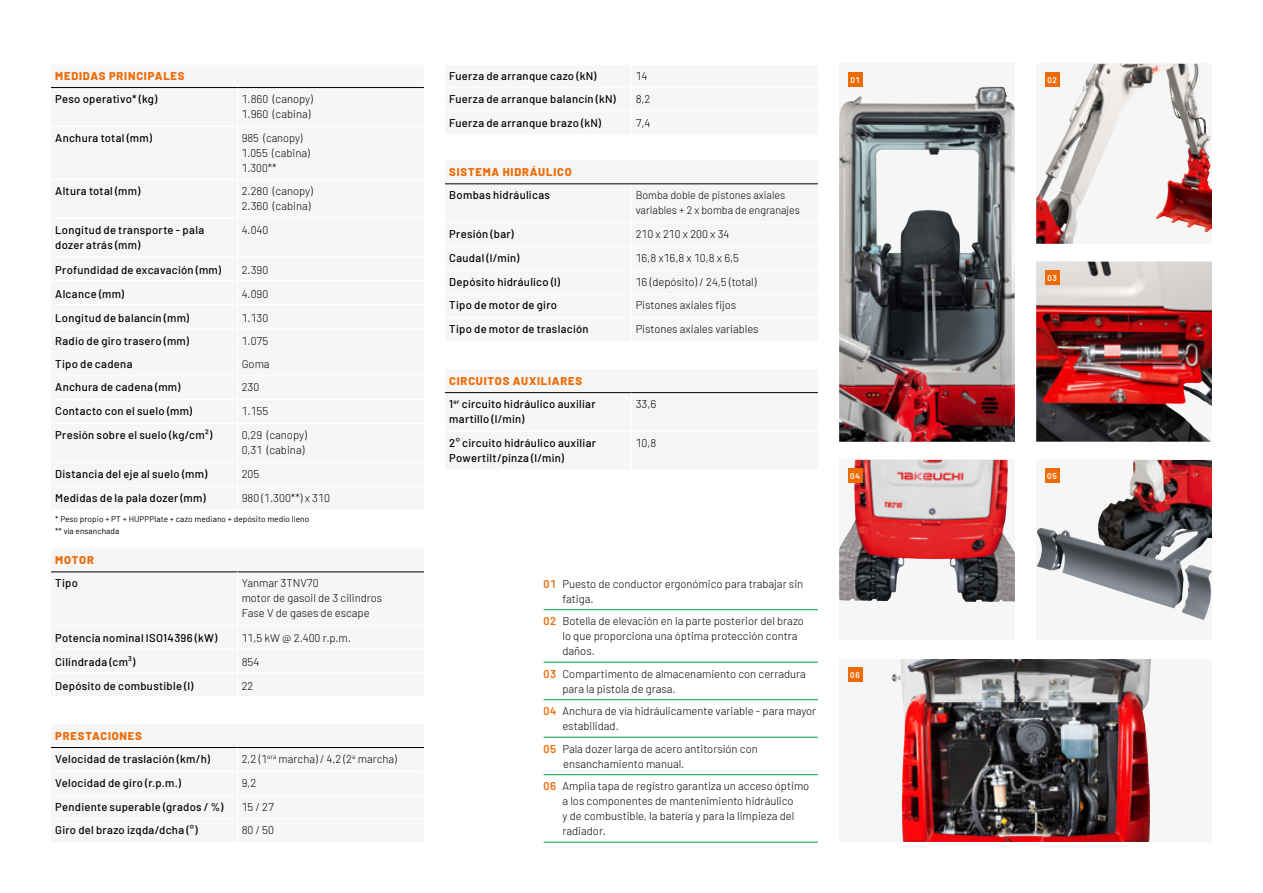
<style>
.page{position:relative;width:1263px;height:893px;background:#fff}
.page>*{position:absolute;margin:0;border:0;box-sizing:border-box;transform-origin:0 0}
.t1{font:300 11.25px/15px "Barlow";color:#000}
.t2{font:500 11.25px/15px "Barlow";letter-spacing:.025em;color:#000}
.t3{font:800 11.25px "Barlow";letter-spacing:.07em;color:#ed6b06}
.t4{font:300 10.95px/15px "Barlow";color:#000}
.t5{font:8.25px/12px "Barlow";letter-spacing:.01em;color:#000}
.t6{font:600 8.25px "Barlow";letter-spacing:.095em;color:#fff}
.s1{font-weight:800;color:#ed6b06}
.s2{font-weight:600;color:#ed6b06}
</style>
<div class="page">
<svg style="left:839px;top:460px;width:176px;height:142px"></svg>
<img style="left:851px;top:460px;width:4px;height:69px">
<div style="left:1036px;top:460px;width:176px;height:180px;background:#f6f6f6"></div>
<img style="left:1037px;top:460px;width:175px;height:148px">
<div style="left:839px;top:659px;width:373px;height:183px;background:#f6f6f6"></div>
<img style="left:892px;top:659px;width:259px;height:183px">
<svg style="left:1194px;top:64px;width:18px;height:169px"></svg>
<img style="left:1036px;top:64px;width:158px;height:180px">
<div style="left:839px;top:64px;width:176px;height:378px;background:#f6f6f6"></div>
<img style="left:839px;top:87px;width:176px;height:355px">
<div style="left:848px;top:468px;width:14px;height:15px;background:#ed6b06"></div>
<img style="left:1036px;top:262px;width:176px;height:180px">
<div style="left:848px;top:72px;width:14px;height:15px;background:#ed6b06"></div>
<div style="left:1045px;top:72px;width:14px;height:15px;background:#ed6b06"></div>
<div style="left:1045px;top:270px;width:14px;height:15px;background:#ed6b06"></div>
<div style="left:1045px;top:468px;width:14px;height:15px;background:#ed6b06"></div>
<div style="left:848px;top:667px;width:14px;height:15px;background:#ed6b06"></div>
<svg style="left:51px;top:748px;width:373px;height:1px"></svg>
<hr style="left:51px;top:572px;width:186px;height:1px;background:#000">
<hr style="left:237px;top:572px;width:187px;height:1px;background:#000">
<hr style="left:51px;top:747px;width:186px;height:1px;background:#000">
<hr style="left:237px;top:747px;width:187px;height:1px;background:#000">
<hr style="left:237px;top:572px;width:1px;height:52px;background:#fff">
<hr style="left:51px;top:87px;width:186px;height:1px;background:#000">
<hr style="left:237px;top:87px;width:187px;height:1px;background:#000">
<svg style="left:445px;top:183px;width:373px;height:211px;fill:#f6f6f6"></svg>
<hr style="left:445px;top:341px;width:186px;height:1px;background:#fff">
<hr style="left:631px;top:341px;width:187px;height:1px;background:#fff">
<hr style="left:631px;top:184px;width:1px;height:38px;background:#fff">
<hr style="left:445px;top:222px;width:186px;height:1px;background:#fff">
<hr style="left:631px;top:222px;width:187px;height:1px;background:#fff">
<hr style="left:445px;top:246px;width:186px;height:1px;background:#fff">
<hr style="left:631px;top:246px;width:187px;height:1px;background:#fff">
<hr style="left:445px;top:270px;width:186px;height:1px;background:#fff">
<hr style="left:631px;top:270px;width:187px;height:1px;background:#fff">
<hr style="left:445px;top:293px;width:186px;height:2px;background:#fff">
<hr style="left:631px;top:293px;width:187px;height:2px;background:#fff">
<hr style="left:445px;top:317px;width:186px;height:1px;background:#fff">
<hr style="left:631px;top:317px;width:187px;height:1px;background:#fff">
<svg style="left:631px;top:223px;width:1px;height:118px"></svg>
<hr style="left:631px;top:393px;width:1px;height:38px;background:#fff">
<hr style="left:445px;top:184px;width:186px;height:1px;background:#000">
<hr style="left:631px;top:184px;width:187px;height:1px;background:#000">
<hr style="left:445px;top:392px;width:186px;height:1px;background:#000">
<hr style="left:631px;top:392px;width:187px;height:1px;background:#000">
<hr style="left:544px;top:609px;width:274px;height:1px;background:#009e4d">
<hr style="left:544px;top:662px;width:274px;height:1px;background:#009e4d">
<hr style="left:544px;top:699px;width:274px;height:1px;background:#009e4d">
<hr style="left:544px;top:737px;width:274px;height:1px;background:#009e4d">
<hr style="left:544px;top:774px;width:274px;height:1px;background:#009e4d">
<hr style="left:544px;top:842px;width:274px;height:1px;background:#009e4d">
<p class="t3" style="left:55px;top:67px;width:131px">MEDIDAS PRINCIPALES</p>
<p class="t2" style="left:55px;top:91px;width:103px">Peso operativo* (kg)</p>
<p class="t1" style="left:242px;top:91px;width:73px">1.860 (canopy)<br>1.960 (cabina)</p>
<p class="t2" style="left:55px;top:129px;width:98px">Anchura total (mm)</p>
<p class="t1" style="left:242px;top:129px;width:70px">985 (canopy)<br>1.055 (cabina)<br>1.300**</p>
<p class="t2" style="left:55px;top:182px;width:87px">Altura total (mm)</p>
<p class="t1" style="left:242px;top:182px;width:73px">2.280 (canopy)<br>2.360 (cabina)</p>
<p class="t2" style="left:55px;top:221px;width:150px">Longitud de transporte - pala dozer atrás (mm)</p>
<p class="t1" style="left:242px;top:221px;width:28px">4.040</p>
<p class="t2" style="left:55px;top:261px;width:167px">Profundidad de excavación (mm)</p>
<p class="t1" style="left:242px;top:261px;width:28px">2.390</p>
<p class="t2" style="left:55px;top:285px;width:70px">Alcance (mm)</p>
<p class="t1" style="left:242px;top:285px;width:28px">4.090</p>
<p class="t2" style="left:55px;top:309px;width:135px">Longitud de balancín (mm)</p>
<p class="t1" style="left:242px;top:309px;width:28px">1.130</p>
<p class="t2" style="left:55px;top:333px;width:135px">Radio de giro trasero (mm)</p>
<p class="t1" style="left:242px;top:333px;width:28px">1.075</p>
<p class="t2" style="left:55px;top:355px;width:79px">Tipo de cadena</p>
<p class="t1" style="left:242px;top:355px;width:29px">Goma</p>
<p class="t2" style="left:55px;top:379px;width:127px">Anchura de cadena (mm)</p>
<p class="t1" style="left:242px;top:379px;width:19px">230</p>
<p class="t2" style="left:55px;top:403px;width:138px">Contacto con el suelo (mm)</p>
<p class="t1" style="left:242px;top:403px;width:28px">1.155</p>
<p class="t2" style="left:55px;top:427px;width:159px">Presión sobre el suelo (kg/cm²)</p>
<p class="t1" style="left:242px;top:427px;width:67px">0,29 (canopy)<br>0,31 (cabina)</p>
<p class="t2" style="left:55px;top:465px;width:153px">Distancia del eje al suelo (mm)</p>
<p class="t1" style="left:242px;top:465px;width:19px">205</p>
<p class="t2" style="left:55px;top:489px;width:152px">Medidas de la pala dozer (mm)</p>
<p class="t1" style="left:242px;top:489px;width:90px">980 (1.300**) x 310</p>
<p class="t5" style="left:55px;top:513px;width:255px">* Peso propio + PT + HUPPPlate + cazo mediano + depósito medio lleno ** vía ensanchada</p>
<p class="t3" style="left:55px;top:552px;width:40px">MOTOR</p>
<p class="t2" style="left:55px;top:575px;width:24px">Tipo</p>
<p class="t1" style="left:242px;top:575px;width:142px">Yanmar 3TNV70<br>motor de gasoil de 3 cilindros<br>Fase V de gases de escape</p>
<p class="t2" style="left:55px;top:630px;width:164px">Potencia nominal ISO14396 (kW)</p>
<p class="t1" style="left:242px;top:630px;width:111px">11,5 kW @ 2.400 r.p.m.</p>
<p class="t2" style="left:55px;top:653px;width:82px">Cilindrada (cm³)</p>
<p class="t1" style="left:242px;top:654px;width:19px">854</p>
<p class="t2" style="left:55px;top:677px;width:140px">Depósito de combustible (l)</p>
<p class="t1" style="left:242px;top:677px;width:13px">22</p>
<p class="t3" style="left:55px;top:727px;width:88px">PRESTACIONES</p>
<p class="t2" style="left:55px;top:751px;width:156px">Velocidad de traslación (km/h)</p>
<p class="t1" style="left:242px;top:751px;width:157px">2,2 (1<sup>era</sup> marcha) / 4,2 (2<sup>a</sup> marcha)</p>
<p class="t2" style="left:55px;top:774px;width:127px">Velocidad de giro (r.p.m.)</p>
<p class="t1" style="left:242px;top:774px;width:16px">9,2</p>
<p class="t2" style="left:55px;top:798px;width:170px">Pendiente superable (grados / %)</p>
<p class="t1" style="left:242px;top:798px;width:34px">15 / 27</p>
<p class="t2" style="left:55px;top:822px;width:144px">Giro del brazo izqda/dcha (°)</p>
<p class="t1" style="left:242px;top:822px;width:34px">80 / 50</p>
<p class="t2" style="left:449px;top:67px;width:149px">Fuerza de arranque cazo (kN)</p>
<p class="t1" style="left:636px;top:67px;width:13px">14</p>
<p class="t2" style="left:449px;top:91px;width:168px">Fuerza de arranque balancín (kN)</p>
<p class="t1" style="left:636px;top:91px;width:16px">8,2</p>
<p class="t2" style="left:449px;top:114px;width:153px">Fuerza de arranque brazo (kN)</p>
<p class="t1" style="left:636px;top:114px;width:16px">7,4</p>
<p class="t3" style="left:449px;top:163px;width:124px">SISTEMA HIDRÁULICO</p>
<p class="t2" style="left:449px;top:187px;width:102px">Bombas hidráulicas</p>
<p class="t4" style="left:636px;top:187px;width:166px">Bomba doble de pistones axiales variables + 2 x bomba de engranajes</p>
<p class="t2" style="left:449px;top:226px;width:66px">Presión (bar)</p>
<p class="t1" style="left:636px;top:226px;width:95px">210 x 210 x 200 x 34</p>
<p class="t2" style="left:449px;top:249px;width:72px">Caudal (l/min)</p>
<p class="t1" style="left:636px;top:249px;width:105px">16,8 x16,8 x 10,8 x 6,5</p>
<p class="t2" style="left:449px;top:273px;width:112px">Depósito hidráulico (l)</p>
<p class="t1" style="left:636px;top:273px;width:122px">16 (depósito) / 24,5 (total)</p>
<p class="t2" style="left:449px;top:297px;width:109px">Tipo de motor de giro</p>
<p class="t1" style="left:636px;top:297px;width:102px">Pistones axiales fijos</p>
<p class="t2" style="left:449px;top:321px;width:141px">Tipo de motor de traslación</p>
<p class="t1" style="left:636px;top:321px;width:124px">Pistones axiales variables</p>
<p class="t2" style="left:449px;top:368px;width:148px;line-height:23.4px"><span class="s1">CIRCUITOS AUXILIARES<br></span>1<sup>er</sup> circuito hidráulico auxiliar</p>
<p class="t2" style="left:449px;top:411px;width:77px">martillo (l/min)</p>
<p class="t1" style="left:636px;top:396px;width:22px">33,6</p>
<p class="t2" style="left:449px;top:434px;width:148px">2° circuito hidráulico auxiliar<br>Powertilt/pinza (l/min)</p>
<p class="t1" style="left:636px;top:434px;width:22px">10,8</p>
<p class="t6" style="left:850px;top:74px;width:11px">01</p>
<p class="t6" style="left:1047px;top:74px;width:11px">02</p>
<p class="t6" style="left:850px;top:470px;width:11px">04</p>
<p class="t6" style="left:1047px;top:272px;width:11px">03</p>
<p class="t6" style="left:1047px;top:470px;width:11px">05</p>
<p class="t1" style="left:562px;top:575px;width:242px;text-indent:-19px"><span class="s2">01</span> Puesto de conductor ergonómico para trabajar sin fatiga.</p>
<p class="t1" style="left:562px;top:613px;width:243px;text-indent:-19px"><span class="s2">02</span> Botella de elevación en la parte posterior del brazo lo que proporciona una óptima protección contra daños.</p>
<p class="t1" style="left:562px;top:665px;width:245px;text-indent:-19px"><span class="s2">03</span> Compartimento de almacenamiento con cerradura para la pistola de grasa.</p>
<p class="t1" style="left:562px;top:703px;width:255px;text-indent:-19px"><span class="s2">04</span> Anchura de vía hidráulicamente variable - para mayor estabilidad.</p>
<p class="t1" style="left:563px;top:740px;width:196px;text-indent:-19px"><span class="s2">05</span> Pala dozer larga de acero antitorsión con ensanchamiento manual.</p>
<p class="t1" style="left:562px;top:778px;width:248px;text-indent:-19px"><span class="s2">06</span> Amplia tapa de registro garantiza un acceso óptimo a los componentes de mantenimiento hidráulico<br>y de combustible, la batería y para la limpieza del radiador.</p>
<p class="t6" style="left:850px;top:669px;width:11px">06</p>
</div>
